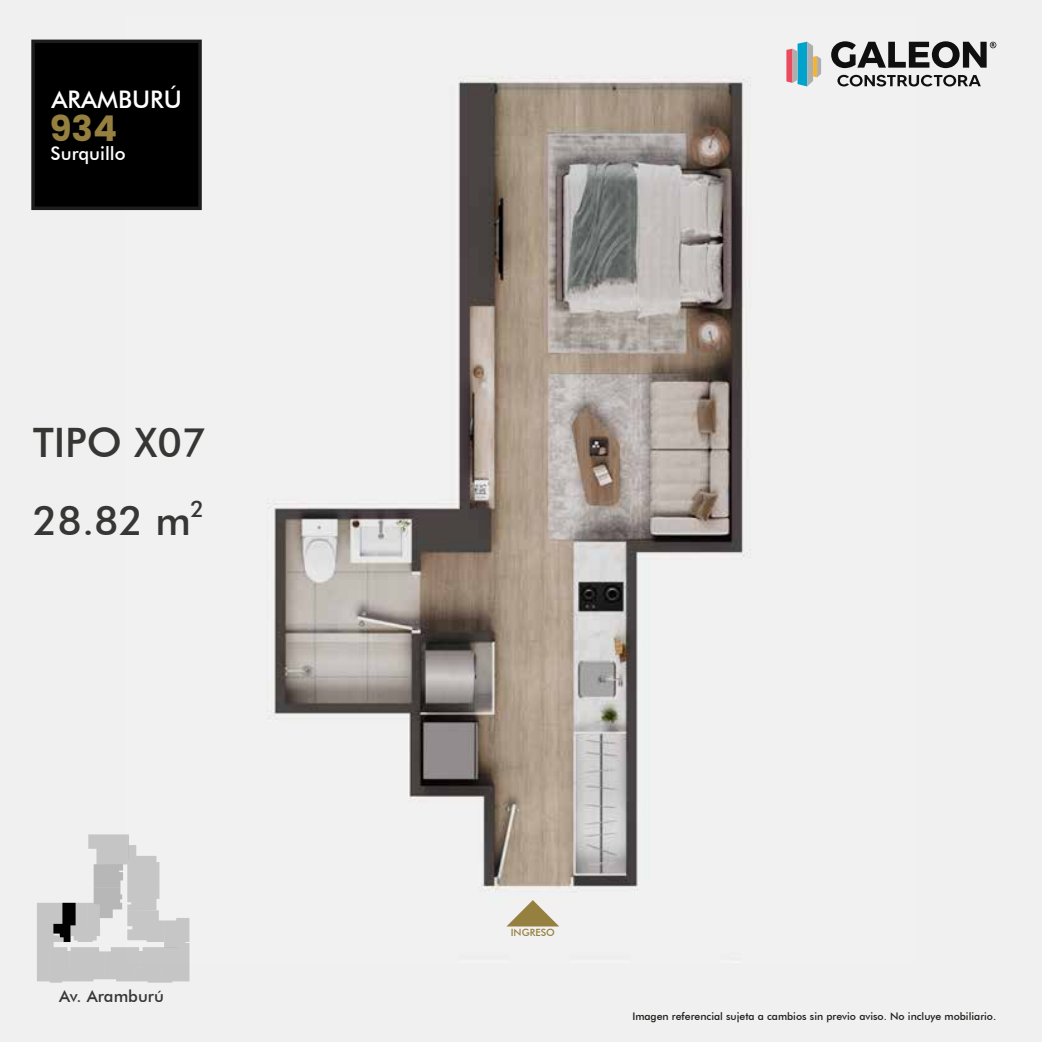
<style>
.page{position:relative;width:1042px;height:1042px;background:#f0f0f0}
.page>*{position:absolute;margin:0;border:0;box-sizing:border-box;transform-origin:0 0}
.t1{font:500 40.6px/78px "Futura BT";color:#363635}
.t2{font:700 35.52px "Poppins";color:#95803f}
.t3{font:500 24.32px "Futura BT";color:#fff}
.t4{font:500 18.55px "Futura BT";color:#fff}
.t5{font:500 16.8px "Futura BT";color:#363635}
.t6{font:500 10.5px "Futura BT";color:#1d1d1b}
.t7{font:500 9.97px "Futura BT";color:#95803f}
</style>
<div class="page">
<img style="left:126px;top:39px;width:789px;height:924px">
<div style="left:31px;top:40px;width:171px;height:170px;background:#000;border:4px solid #1d1d1b"></div>
<svg style="left:37px;top:834px;width:152px;height:148px"></svg>
<svg style="left:786px;top:42px;width:35px;height:44px"></svg>
<svg style="left:831px;top:41px;width:165px;height:27px"></svg>
<svg style="left:837px;top:75px;width:144px;height:11px"></svg>
<svg style="left:506px;top:900px;width:53px;height:26px"></svg>
<h3 class="t3" style="left:52px;top:85px;width:132px">ARAMBURÚ</h3>
<h2 class="t2" style="left:50px;top:107px;width:69px">934</h2>
<h3 class="t4" style="left:51px;top:142px;width:77px">Surquillo</h3>
<h1 class="t1" style="left:33px;top:403px;width:175px">TIPO X07<br>28.82 m<sup>2</sup></h1>
<h3 class="t5" style="left:59px;top:986px;width:106px">Av. Aramburú</h3>
<p class="t7" style="left:511px;top:926px;width:46px">INGRESO</p>
<p class="t6" style="left:632px;top:1009px;width:365px">Imagen referencial sujeta a cambios sin previo aviso. No incluye mobiliario.</p>
</div>
